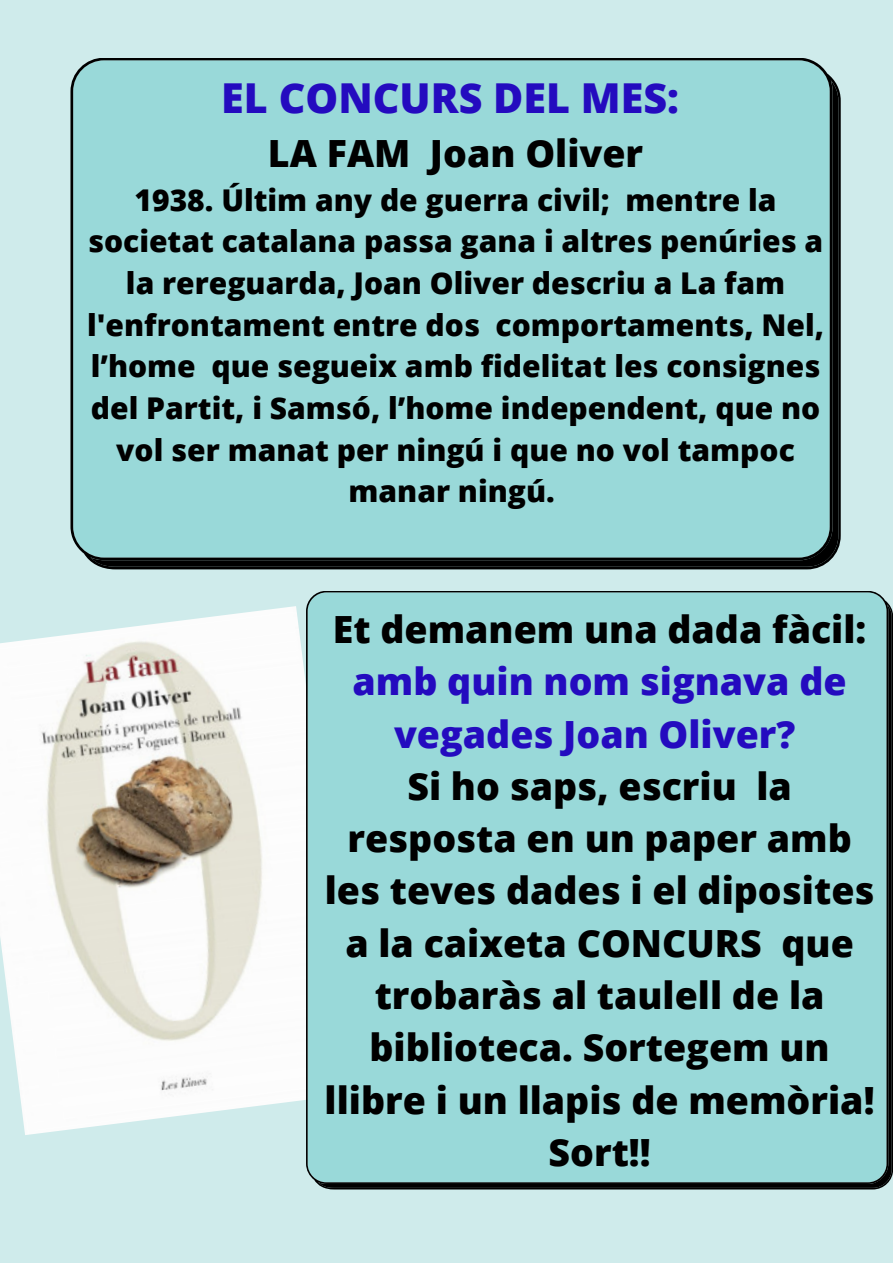
<style>
.page{position:relative;width:893px;height:1263px;background:#cfebeb}
.page>*{position:absolute;margin:0;border:0;box-sizing:border-box;transform-origin:0 0}
.t1{font:800 41.25px "Open Sans";color:#240bbf}
.t2{font:800 37.5px/52.3px "Open Sans";color:#000;text-align:center}
.t3{font:800 37.5px/52.3px "Open Sans";color:#240bbf;text-align:center}
.t4{font:800 30px/41.6px "Open Sans";color:#000;text-align:center}
.s1{color:#000}
</style>
<div class="page">
<div style="left:70px;top:58px;width:770px;height:511px;background:#99d9d9"></div>
<img style="left:0;top:606px;width:306px;height:529px">
<div style="left:306px;top:591px;width:587px;height:598px;background:#99d9d9"></div>
<p class="t1" style="left:221px;top:69px;width:459px">EL CONCURS DEL MES:</p>
<p class="t2" style="left:268px;top:126px;width:377px">LA FAM Joan Oliver</p>
<p class="t4" style="left:87px;top:178px;width:738px">1938. Últim any de guerra civil; mentre la societat catalana passa gana i altres penúries a la rereguarda, Joan Oliver descriu a La fam l'enfrontament entre dos comportaments, Nel, l’home que segueix amb fidelitat les consignes del Partit, i Samsó, l’home independent, que no vol ser manat per ningú i que no vol tampoc manar ningú.</p>
<p class="t3" style="left:333px;top:602px;width:535px"><span class="s1">Et demanem una dada fàcil: </span>amb quin nom signava de vegades Joan Oliver?</p>
<p class="t2" style="left:325px;top:759px;width:551px">Si ho saps, escriu la resposta en un paper amb les teves dades i el diposites a la caixeta CONCURS que trobaràs al taulell de la biblioteca. Sortegem un llibre i un llapis de memòria!<br>Sort!!</p>
</div>
